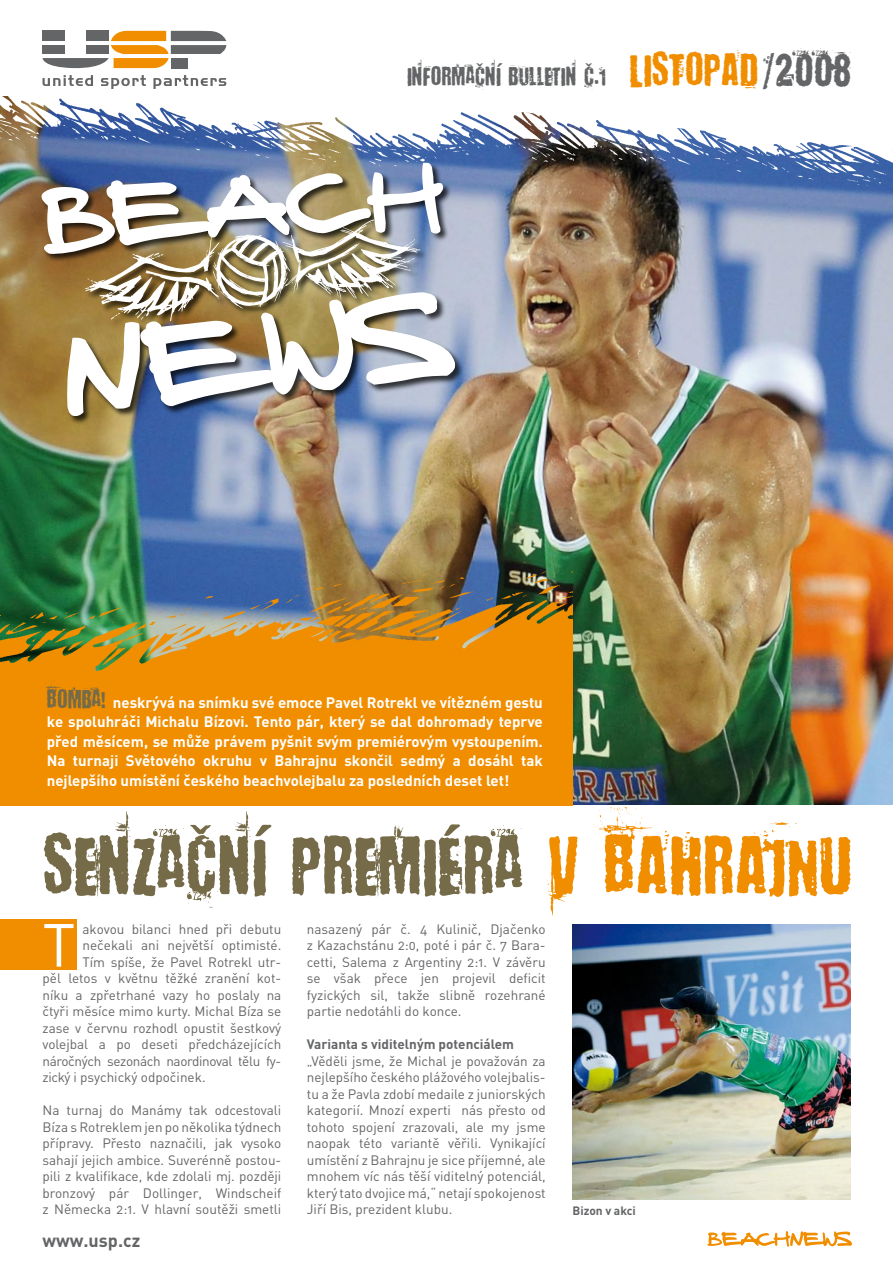
<style>
.page{position:relative;width:893px;height:1263px;background:#fff}
.page>*{position:absolute;margin:0;border:0;box-sizing:border-box;transform-origin:0 0}
.t1{font:75px "Baron Kuffner";color:#756b48}
.t2{font:59.85px "DINCE Regular Alternate";color:#fff}
.t3{font:42px "Baron Kuffner";color:#f18e00}
.t4{font:24px "Baron Kuffner";color:#646567}
.t5{font:700 18px "DINCE";color:#646567}
.t6{font:700 15px/19.5px "DINCE";color:#fff;text-align:justify}
.t7{font:13.5px/16.5px "DINCE Regular Alternate";color:#646567;text-align:justify}
.t8{font:13.5px "DINCE Regular Alternate";letter-spacing:-.025em;color:#646567}
.t9{font:700 13.5px "DINCE";color:#646567}
.t10{font:700 12px "DINCE";letter-spacing:-.005em;color:#646567}
.s1{font-size:48px;color:#646567}
.s2{font-family:"Baron Kuffner";font-weight:400;font-size:24px;color:#756b48}
.s3{color:#f18e00}
</style>
<div class="page">
<div style="left:0;top:919px;width:77px;height:51px;background:#f18e00"></div>
<img style="left:0;top:198px;width:893px;height:607px">
<img style="left:0;top:569px;width:573px;height:236px">
<img style="left:0;top:30px;width:893px;height:168px">
<svg style="left:43px;top:31px;width:183px;height:38px"></svg>
<div style="left:43px;top:31px;width:22px;height:10px;background:#646567"></div>
<div style="left:43px;top:45px;width:22px;height:9px;background:#646567"></div>
<svg style="left:43px;top:75px;width:50px;height:11px"></svg>
<svg style="left:101px;top:75px;width:45px;height:14px"></svg>
<svg style="left:153px;top:75px;width:73px;height:14px"></svg>
<img style="left:573px;top:925px;width:277px;height:274px">
<div style="left:41px;top:161px;width:424px;height:264px;background:#000;opacity:.75"></div>
<img style="left:40px;top:162px;width:416px;height:255px">
<svg style="left:707px;top:1231px;width:145px;height:16px"></svg>
<h3 class="t4" style="left:407px;top:57px;width:200px">INFORMAČNÍ BULLETIN Č.1</h3>
<h3 class="t3" style="left:629px;top:35px;width:224px">LISTOPAD <span class="s1">/2008</span></h3>
<p class="t6" style="left:47px;top:692px;width:498px"><span class="s2">BOMBA!</span> neskrývá na snímku své emoce Pavel Rotrekl ve vítězném gestu ke spoluhráči Michalu Bízovi. Tento pár, který se dal dohromady teprve před měsícem, se může právem pyšnit svým premiérovým vystoupením.<br>Na turnaji Světového okruhu v Bahrajnu skončil sedmý a dosáhl tak nejlepšího umístění českého beachvolejbalu za posledních deset let!</p>
<h1 class="t1" style="left:43px;top:804px;width:811px">SENZAČNÍ PREMIÉRA <span class="s3">V BAHRAJNU</span></h1>
<h2 class="t2" style="left:43px;top:905px;width:34px">T</h2>
<p class="t7" style="left:82px;top:920px;width:200px">akovou bilanci hned při debutu</p>
<p class="t7" style="left:82px;top:936px;width:200px">nečekali ani největší optimisté.</p>
<p class="t7" style="left:82px;top:953px;width:200px">Tím spíše, že Pavel Rotrekl utr-</p>
<p class="t7" style="left:43px;top:969px;width:240px">pěl letos v květnu těžké zranění kot-</p>
<p class="t7" style="left:43px;top:986px;width:240px">níku a zpřetrhané vazy ho poslaly na</p>
<p class="t7" style="left:43px;top:1002px;width:240px">čtyři měsíce mimo kurty. Michal Bíza se</p>
<p class="t7" style="left:43px;top:1019px;width:240px">zase v červnu rozhodl opustit šestkový</p>
<p class="t7" style="left:43px;top:1035px;width:240px">volejbal a po deseti předcházejících</p>
<p class="t8" style="left:43px;top:1052px;width:240px">náročných sezonách naordinoval tělu fy-</p>
<p class="t7" style="left:43px;top:1068px;width:165px">zický i psychický odpočinek.</p>
<p class="t7" style="left:43px;top:1101px;width:240px">Na turnaj do Manámy tak odcestovali Bíza s Rotreklem jen po několika týdnech přípravy. Přesto naznačili, jak vysoko sahají jejich ambice. Suverénně postou&shy;pili z kvalifikace, kde zdolali mj. později bronzový pár Dollinger, Windscheif z Německa 2:1. V hlavní soutěži smetli</p>
<h3 class="t5" style="left:43px;top:1228px;width:99px">www.usp.cz</h3>
<p class="t7" style="left:307px;top:920px;width:240px">nasazený pár č. 4 Kulinič, Djačenko z Kazachstánu 2:0, poté i pár č. 7 Bara&shy;cetti, Salema z Argentiny 2:1. V závěru se však přece jen projevil deficit fyzických sil, takže slibně rozehrané partie nedotáhli do konce.</p>
<p class="t9" style="left:307px;top:1035px;width:209px">Varianta s viditelným potenciálem</p>
<p class="t7" style="left:307px;top:1052px;width:240px">„Věděli jsme, že Michal je považován za nejlepšího českého plážového volejbalis&shy;tu a že Pavla zdobí medaile z juniorských kategorií. Mnozí experti nás přesto od tohoto spojení zrazovali, ale my jsme naopak této variantě věřili. Vynikající umístění z Bahrajnu je sice příjemné, ale mnohem víc nás těší viditelný potenciál, který tato dvojice má,“ netají spokojenost Jiří Bis, prezident klubu.</p>
<p class="t10" style="left:573px;top:1203px;width:65px">Bizon v akci</p>
</div>
